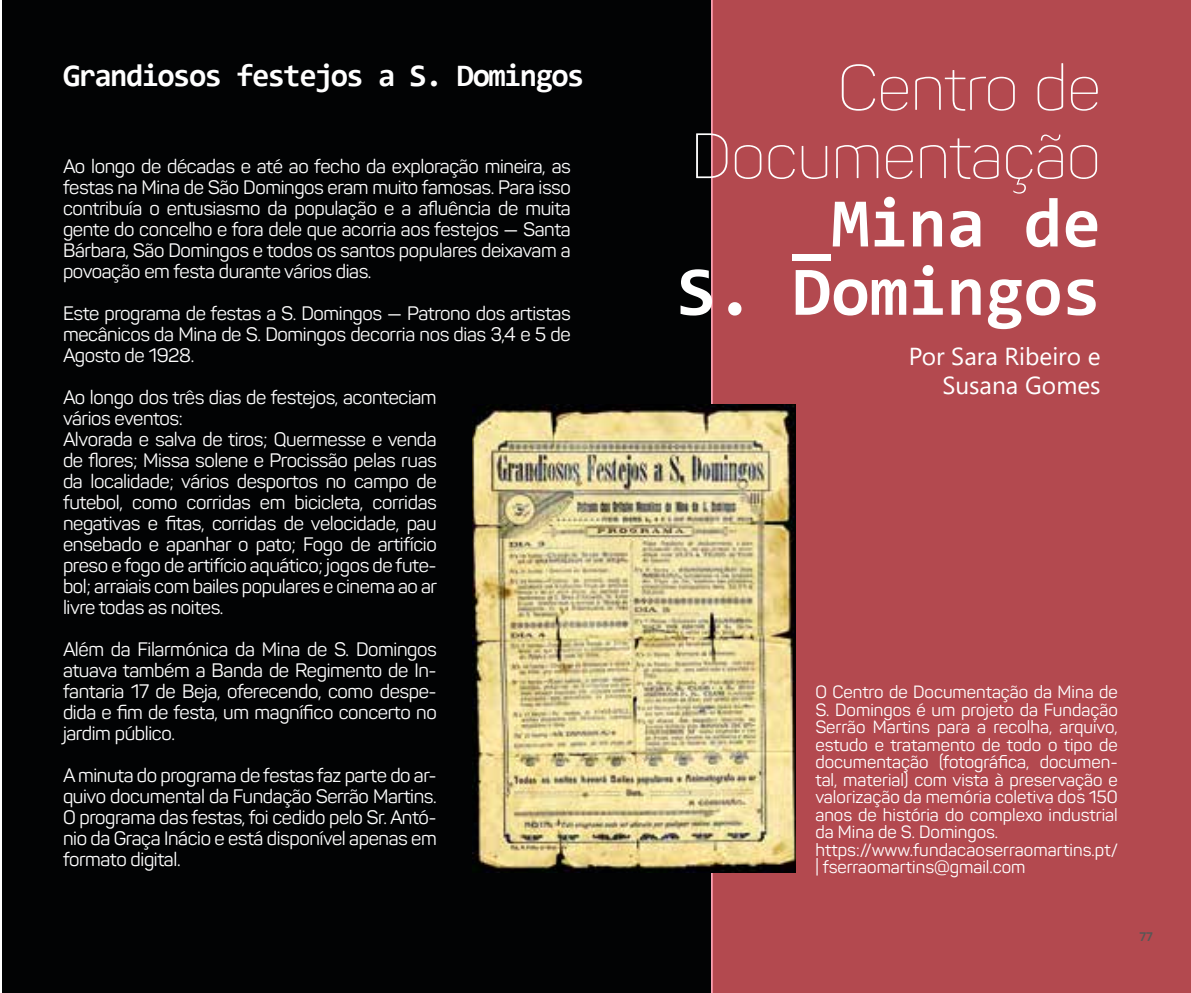
<style>
.page{position:relative;width:1191px;height:993px;background:#fff}
.page>*{position:absolute;margin:0;border:0;box-sizing:border-box;transform-origin:0 0}
.t1{font:700 70px/68.2px "Consolas";color:#fff;text-align:right}
.t2{font:200 63px/68.2px "Panton";color:#fff;text-align:right}
.t3{font:700 31.5px "Consolas";letter-spacing:-.05em;color:#fff}
.t4{font:24.5px/29.4px "Segoe UI";color:#fff;text-align:right}
.t5{font:19.25px/21px "Panton";letter-spacing:-.02em;color:#fff;text-align:justify}
.t6{font:17.5px/17.5px "Panton";color:#fff}
.t7{font:700 12.25px "Panton";color:#575756}
</style>
<div class="page">
<div style="left:711px;top:0;width:480px;height:992px;background:#b3494f"></div>
<div style="left:2px;top:0;width:709px;height:992px;background:#020304"></div>
<img style="left:473px;top:404px;width:322px;height:468px">
<h3 class="t3" style="left:63px;top:56px;width:523px">Grandiosos festejos a S. Domingos</h3>
<p class="t5" style="left:63px;top:155px;width:509px">Ao longo de décadas e até ao fecho da exploração mineira, as festas na Mina de São Domingos eram muito famosas. Para isso contribuía o entusiasmo da população e a afluência de muita gente do concelho e fora dele que acorria aos festejos — Santa Bárbara, São Domingos e todos os santos populares deixavam a povoação em festa durante vários dias.</p>
<p class="t5" style="left:63px;top:302px;width:509px">Este programa de festas a S. Domingos — Patrono dos artistas mecânicos da Mina de S. Domingos decorria nos dias 3,4 e 5 de Agosto de 1928.</p>
<p class="t5" style="left:63px;top:386px;width:376px;text-align:left">Ao longo dos três dias de festejos, aconteciam vários eventos:<br>Alvorada e salva de tiros; Quermesse e venda de flores; Missa solene e Procissão pelas ruas da localidade; vários desportos no campo de futebol, como corridas em bicicleta, corridas negativas e fitas, corridas de velocidade, pau ensebado e apanhar o pato; Fogo de artifício preso e fogo de artifício aquático; jogos de fute&shy;bol; arraiais com bailes populares e cinema ao ar livre todas as noites.</p>
<p class="t5" style="left:63px;top:638px;width:375px">Além da Filarmónica da Mina de S. Domingos atuava também a Banda de Regimento de In&shy;fantaria 17 de Beja, oferecendo, como despe&shy;dida e fim de festa, um magnífico concerto no jardim público.</p>
<p class="t5" style="left:63px;top:764px;width:375px">A minuta do programa de festas faz parte do ar&shy;quivo documental da Fundação Serrão Martins.<br>O programa das festas, foi cedido pelo Sr. Antó&shy;nio da Graça Inácio e está disponível apenas em formato digital.</p>
<h2 class="t2" style="left:691px;top:54px;width:411px">Centro de<br>Documentação</h2>
<h1 class="t1" style="left:677px;top:189px;width:425px">_Mina de<br>S. Domingos</h1>
<p class="t4" style="left:909px;top:339px;width:193px">Por Sara Ribeiro e<br>Susana Gomes</p>
<p class="t6" style="left:815px;top:683px;width:304px">O Centro de Documentação da Mina de S. Domingos é um projeto da Fundação Serrão Martins para a recolha, arquivo, estudo e tratamento de todo o tipo de documentação (fotográfica, documen&shy;tal, material) com vista à preservação e valorização da memória coletiva dos 150 anos de história do complexo industrial da Mina de S. Domingos. https://www.fundacaoserraomartins.pt/ | fserraomartins@gmail.com</p>
<p class="t7" style="left:1139px;top:928px;width:15px">77</p>
</div>
